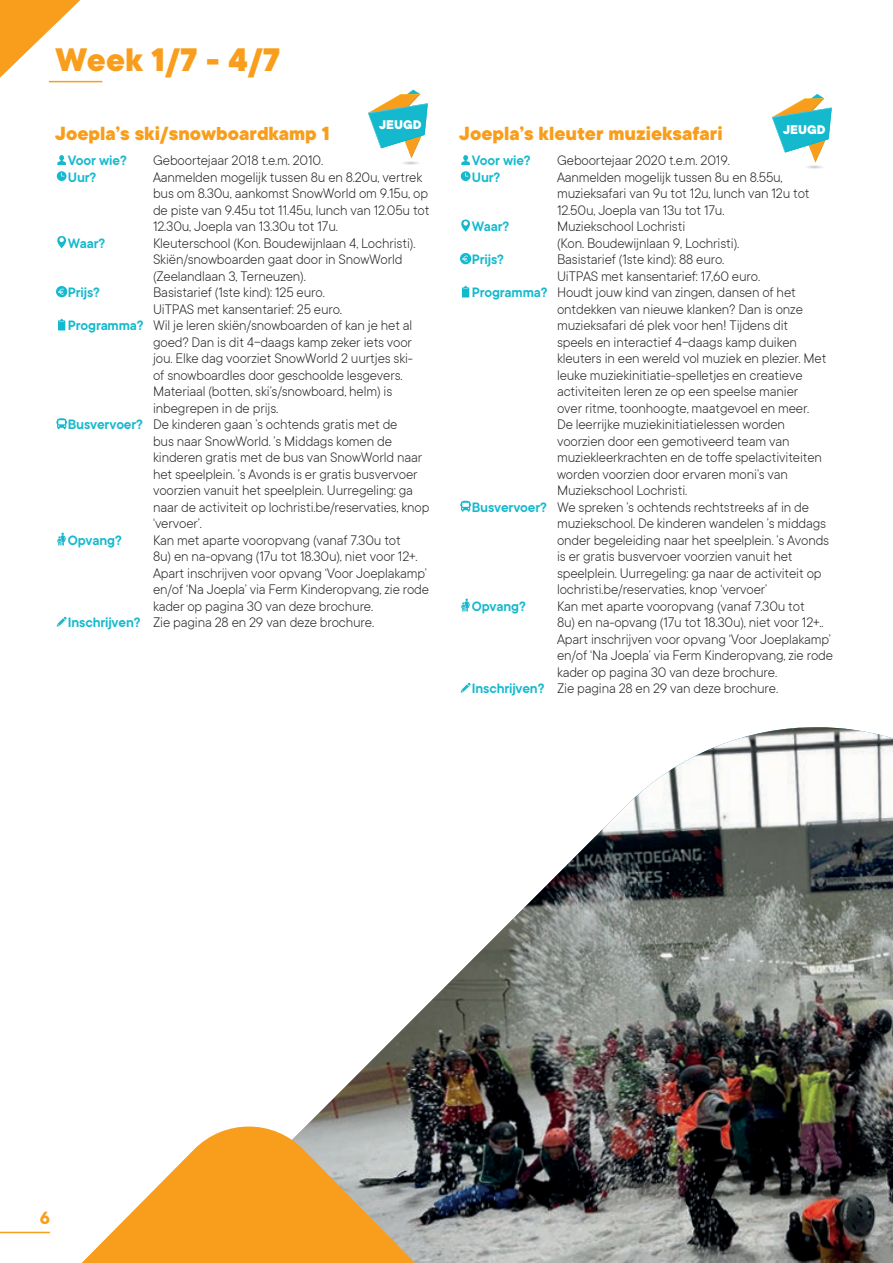
<style>
.page{position:relative;width:893px;height:1263px;background:#fff}
.page>*{position:absolute;margin:0;border:0;box-sizing:border-box;transform-origin:0 0}
.t1{font:800 36px "TT Commons";color:#f89e1c}
.t2{font:800 21px "TT Commons";color:#f89e1c}
.t3{font:700 19.5px "TT Commons";color:#f89e1c}
.t4{font:300 15px/16.5px "TT Commons";letter-spacing:-.01em;color:#231f20}
.t5{font:600 15px "TT Commons";letter-spacing:-.01em;color:#14b9ce}
.t6{font:800 13.8px "TT Commons";color:#fff}
.s1{font-weight:600;color:#14b9ce}
</style>
<div class="page">
<img style="left:313px;top:727px;width:580px;height:536px">
<svg style="left:57px;top:155px;width:9px;height:10px"></svg>
<svg style="left:57px;top:171px;width:10px;height:10px"></svg>
<svg style="left:57px;top:236px;width:9px;height:12px"></svg>
<svg style="left:56px;top:286px;width:11px;height:11px"></svg>
<svg style="left:58px;top:319px;width:7px;height:11px"></svg>
<svg style="left:56px;top:418px;width:11px;height:11px"></svg>
<svg style="left:57px;top:532px;width:9px;height:13px"></svg>
<svg style="left:57px;top:617px;width:10px;height:10px"></svg>
<svg style="left:461px;top:155px;width:9px;height:10px"></svg>
<svg style="left:461px;top:171px;width:9px;height:10px"></svg>
<svg style="left:461px;top:220px;width:9px;height:12px"></svg>
<svg style="left:460px;top:253px;width:11px;height:11px"></svg>
<svg style="left:462px;top:286px;width:7px;height:11px"></svg>
<svg style="left:460px;top:501px;width:11px;height:11px"></svg>
<svg style="left:461px;top:598px;width:9px;height:13px"></svg>
<svg style="left:461px;top:683px;width:10px;height:10px"></svg>
<svg style="left:368px;top:90px;width:60px;height:69px"></svg>
<svg style="left:772px;top:94px;width:60px;height:68px"></svg>
<svg style="left:0;top:0;width:94px;height:83px"></svg>
<hr style="left:49px;top:81px;width:53px;height:1px;background:#f89e1c">
<svg style="left:0;top:1119px;width:507px;height:144px"></svg>
<hr style="left:0;top:1232px;width:50px;height:1px;background:#f89e1c">
<h1 class="t1" style="left:55px;top:47px;width:226px">Week 1/7 - 4/7</h1>
<p class="t6" style="left:379px;top:117px;width:44px">JEUGD</p>
<p class="t6" style="left:783px;top:121px;width:44px">JEUGD</p>
<h2 class="t2" style="left:55px;top:126px;width:276px">Joepla’s ski/snowboardkamp 1</h2>
<p class="t5" style="left:68px;top:155px;width:60px">Voor wie?</p>
<p class="t4" style="left:153px;top:153px;width:172px">Geboortejaar 2018 t.e.m. 2010.</p>
<p class="t5" style="left:68px;top:172px;width:30px">Uur?</p>
<p class="t4" style="left:153px;top:170px;width:278px">Aanmelden mogelijk tussen 8u en 8.20u, vertrek bus om 8.30u, aankomst SnowWorld om 9.15u, op de piste van 9.45u tot 11.45u, lunch van 12.05u tot 12.30u, Joepla van 13.30u tot 17u.</p>
<p class="t5" style="left:68px;top:238px;width:39px">Waar?</p>
<p class="t4" style="left:153px;top:236px;width:264px">Kleuterschool (Kon. Boudewijnlaan 4, Lochristi).<br>Skiën/snowboarden gaat door in SnowWorld (Zeelandlaan 3, Terneuzen).</p>
<p class="t5" style="left:68px;top:287px;width:34px">Prijs?</p>
<p class="t4" style="left:153px;top:285px;width:173px">Basistarief (1ste kind): 125 euro.</p>
<p class="t4" style="left:153px;top:302px;width:190px">UiTPAS met kansentarief: 25 euro.</p>
<p class="t4" style="left:68px;top:318px;width:346px"><span class="s1">Programma?</span> Wil je leren skiën/snowboarden of kan je het al</p>
<p class="t4" style="left:153px;top:334px;width:261px">goed? Dan is dit 4-daags kamp zeker iets voor</p>
<p class="t4" style="left:153px;top:351px;width:261px">jou. Elke dag voorziet SnowWorld 2 uurtjes ski-</p>
<p class="t4" style="left:153px;top:368px;width:251px">of snowboardles door geschoolde lesgevers.</p>
<p class="t4" style="left:153px;top:384px;width:241px">Materiaal (botten, ski’s/snowboard, helm) is</p>
<p class="t4" style="left:153px;top:401px;width:127px">inbegrepen in de prijs.</p>
<p class="t4" style="left:68px;top:417px;width:331px"><span class="s1">Busvervoer?</span> De kinderen gaan ’s ochtends gratis met de</p>
<p class="t4" style="left:153px;top:434px;width:240px">bus naar SnowWorld. ’s Middags komen de</p>
<p class="t4" style="left:153px;top:450px;width:271px">kinderen gratis met de bus van SnowWorld naar</p>
<p class="t4" style="left:153px;top:467px;width:266px">het speelplein. ’s Avonds is er gratis busvervoer</p>
<p class="t4" style="left:153px;top:483px;width:261px">voorzien vanuit het speelplein. Uurregeling: ga</p>
<p class="t4" style="left:153px;top:500px;width:278px">naar de activiteit op lochristi.be/reservaties, knop</p>
<p class="t4" style="left:153px;top:516px;width:50px">‘vervoer’.</p>
<p class="t5" style="left:68px;top:535px;width:55px">Opvang?</p>
<p class="t4" style="left:153px;top:533px;width:249px">Kan met aparte vooropvang (vanaf 7.30u tot</p>
<p class="t4" style="left:153px;top:548px;width:266px">8u) en na-opvang (17u tot 18.30u), niet voor 12+.</p>
<p class="t4" style="left:153px;top:566px;width:275px">Apart inschrijven voor opvang ‘Voor Joeplakamp’</p>
<p class="t4" style="left:153px;top:582px;width:278px">en/of ‘Na Joepla’ via Ferm Kinderopvang, zie rode</p>
<p class="t4" style="left:153px;top:599px;width:222px">kader op pagina 30 van deze brochure.</p>
<p class="t4" style="left:68px;top:615px;width:308px"><span class="s1">Inschrijven?</span> Zie pagina 28 en 29 van deze brochure.</p>
<h2 class="t2" style="left:459px;top:126px;width:265px">Joepla’s kleuter muzieksafari</h2>
<p class="t5" style="left:472px;top:155px;width:60px">Voor wie?</p>
<p class="t4" style="left:557px;top:153px;width:174px">Geboortejaar 2020 t.e.m. 2019.</p>
<p class="t5" style="left:472px;top:172px;width:30px">Uur?</p>
<p class="t4" style="left:557px;top:170px;width:254px">Aanmelden mogelijk tussen 8u en 8.55u, muzieksafari van 9u tot 12u, lunch van 12u tot<br>12.50u, Joepla van 13u tot 17u.</p>
<p class="t5" style="left:472px;top:221px;width:39px">Waar?</p>
<p class="t4" style="left:557px;top:219px;width:184px">Muziekschool Lochristi<br>(Kon. Boudewijnlaan 9, Lochristi).</p>
<p class="t5" style="left:472px;top:254px;width:34px">Prijs?</p>
<p class="t4" style="left:557px;top:252px;width:169px">Basistarief (1ste kind): 88 euro.</p>
<p class="t4" style="left:557px;top:269px;width:205px">UiTPAS met kansentarief: 17,60 euro.</p>
<p class="t4" style="left:472px;top:284px;width:326px"><span class="s1">Programma?</span> Houdt jouw kind van zingen, dansen of het</p>
<p class="t4" style="left:557px;top:302px;width:247px">ontdekken van nieuwe klanken? Dan is onze</p>
<p class="t4" style="left:557px;top:318px;width:233px">muzieksafari dé plek voor hen! Tijdens dit</p>
<p class="t4" style="left:557px;top:334px;width:241px">speels en interactief 4-daags kamp duiken</p>
<p class="t4" style="left:557px;top:351px;width:271px">kleuters in een wereld vol muziek en plezier. Met</p>
<p class="t4" style="left:557px;top:368px;width:247px">leuke muziekinitiatie-spelletjes en creatieve</p>
<p class="t4" style="left:557px;top:384px;width:243px">activiteiten leren ze op een speelse manier</p>
<p class="t4" style="left:557px;top:401px;width:254px">over ritme, toonhoogte, maatgevoel en meer.</p>
<p class="t4" style="left:557px;top:417px;width:230px">De leerrijke muziekinitiatielessen worden</p>
<p class="t4" style="left:557px;top:434px;width:234px">voorzien door een gemotiveerd team van</p>
<p class="t4" style="left:557px;top:449px;width:266px">muziekleerkrachten en de toffe spelactiviteiten</p>
<p class="t4" style="left:557px;top:467px;width:233px">worden voorzien door ervaren moni’s van</p>
<p class="t4" style="left:557px;top:483px;width:132px">Muziekschool Lochristi.</p>
<p class="t4" style="left:472px;top:500px;width:339px"><span class="s1">Busvervoer?</span> We spreken ’s ochtends rechtstreeks af in de</p>
<p class="t4" style="left:557px;top:516px;width:271px">muziekschool. De kinderen wandelen ’s middags</p>
<p class="t4" style="left:557px;top:533px;width:274px">onder begeleiding naar het speelplein. ’s Avonds</p>
<p class="t4" style="left:557px;top:549px;width:237px">is er gratis busvervoer voorzien vanuit het</p>
<p class="t4" style="left:557px;top:566px;width:266px">speelplein. Uurregeling: ga naar de activiteit op</p>
<p class="t4" style="left:557px;top:582px;width:212px">lochristi.be/reservaties, knop ‘vervoer’</p>
<p class="t5" style="left:472px;top:601px;width:55px">Opvang?</p>
<p class="t4" style="left:557px;top:599px;width:249px">Kan met aparte vooropvang (vanaf 7.30u tot</p>
<p class="t4" style="left:557px;top:614px;width:268px">8u) en na-opvang (17u tot 18.30u), niet voor 12+..</p>
<p class="t4" style="left:557px;top:632px;width:275px">Apart inschrijven voor opvang ‘Voor Joeplakamp’</p>
<p class="t4" style="left:557px;top:648px;width:278px">en/of ‘Na Joepla’ via Ferm Kinderopvang, zie rode</p>
<p class="t4" style="left:557px;top:665px;width:222px">kader op pagina 30 van deze brochure.</p>
<p class="t4" style="left:472px;top:681px;width:308px"><span class="s1">Inschrijven?</span> Zie pagina 28 en 29 van deze brochure.</p>
<h3 class="t3" style="left:40px;top:1211px;width:12px">6</h3>
</div>
